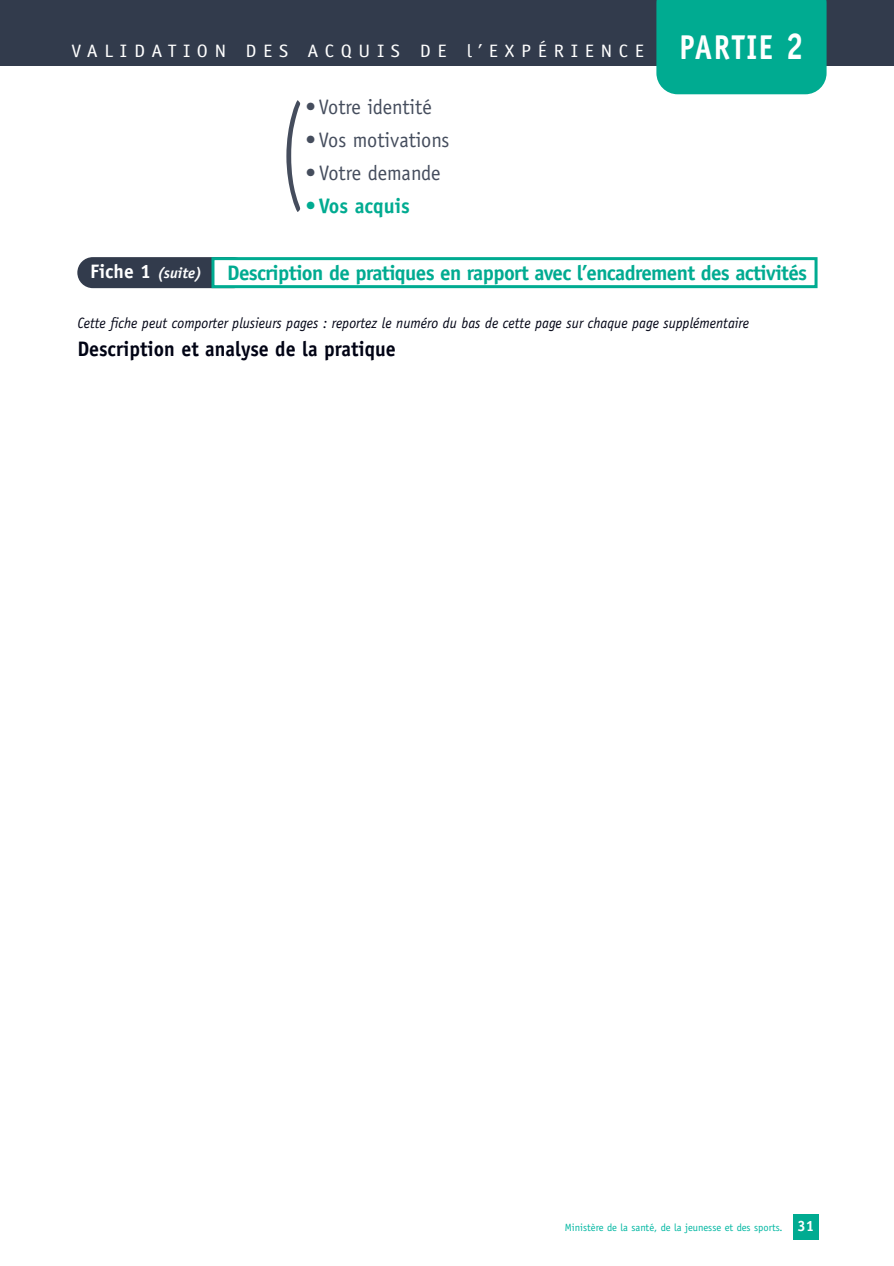
<style>
.page{position:relative;width:894px;height:1266px;background:#fff}
.page>*{position:absolute;margin:0;border:0;box-sizing:border-box;transform-origin:0 0}
.t1{font:116.7px "Officina Sans";color:#454d5d;scale:.5 1}
.t2{font:700 21px "Officina Sans";letter-spacing:-.03em;color:#00ab91}
.t3{font:700 21px "Officina Sans";color:#000314;scale:.95 1}
.t4{font:21px "Officina Sans";color:#454d5d}
.t5{font:21px "Officina Sans";letter-spacing:-.02em;color:#454d5d}
.t6{font:700 21px "Officina Sans";color:#00ab91}
.t7{font:18px "Officina Sans";letter-spacing:.34em;color:#fff;scale:1.1 1}
.t8{font:italic 15px "Officina Sans";color:#000314;scale:.95 1}
.t9{font:10.5px "Officina Sans";color:#00b7a2}
.s1{font-weight:700;font-size:34.5px}
.s2{font-weight:700;font-size:37.5px}
.s3{font-weight:700}
.s4{font-weight:400}
.s5{font-size:19.5px;color:#fff}
.s6{font-style:italic;font-size:15px;color:#fff}
.s7{font-weight:700;font-size:15px;color:#fff}
</style>
<div class="page">
<div style="left:0;top:0;width:894px;height:66px;background:#323b4c"></div>
<div style="left:656px;top:0;width:170px;height:94px;background:#00ab91"></div>
<div style="left:793px;top:1214px;width:25px;height:25px;background:#00ab91"></div>
<div style="left:77px;top:257px;width:172px;height:31px;background:#323b4c;border-radius:16px"></div>
<div style="left:214px;top:260px;width:600px;height:25px;background:#fff"></div>
<div style="left:211px;top:257px;width:606px;height:31px;border:3px solid #00ab91"></div>
<p class="t7" style="left:71px;top:44px;width:667px">VALIDATION DES ACQUIS DE l’EXPÉRIENCE <span class="s1">PARTIE</span> <span class="s2">2</span></p>
<h2 class="t4" style="left:305px;top:99px;width:128px">•Votre identité</h2>
<h2 class="t4" style="left:305px;top:132px;width:145px">• Vos motivations</h2>
<h2 class="t5" style="left:305px;top:165px;width:136px"><span class="s3">•</span> Votre demande</h2>
<h2 class="t6" style="left:305px;top:198px;width:106px"><span class="s4">•</span>Vos acquis</h2>
<h1 class="t1" style="left:281px;top:100px;width:45px">(</h1>
<h2 class="t2" style="left:90px;top:265px;width:718px"><span class="s5">Fiche 1</span> <span class="s6">(suite)</span> Description de pratiques en rapport avec l’encadrement des activités</h2>
<p class="t8" style="left:77px;top:317px;width:708px">Cette fiche peut comporter plusieurs pages : reportez le numéro du bas de cette page sur chaque page supplémentaire</p>
<h2 class="t3" style="left:77px;top:340px;width:337px">Description et analyse de la pratique</h2>
<p class="t9" style="left:564px;top:1223px;width:251px">Ministère de la santé, de la jeunesse et des sports. <span class="s7">31</span></p>
</div>
